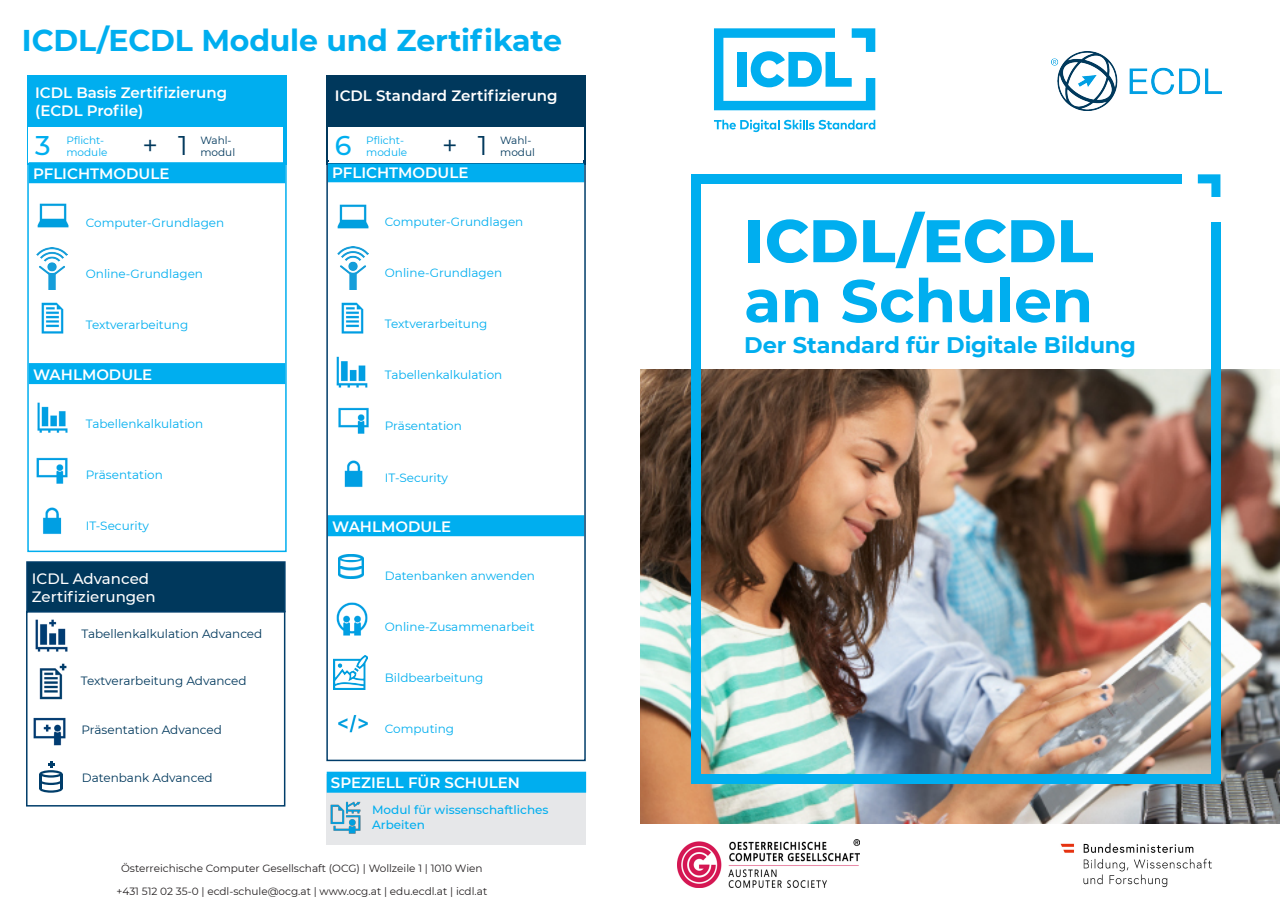
<style>
.page{position:relative;width:1280px;height:910px;background:#fff}
.page>*{position:absolute;margin:0;border:0;box-sizing:border-box;transform-origin:0 0}
.t1{font:800 60px "Montserrat";color:#00aeef}
.t2{font:700 60px "Montserrat";letter-spacing:-.005em;color:#00aeef}
.H2_letzte_Seite__wei{font:700 30px "Montserrat";letter-spacing:-.01em;color:#00aeef}
.große_Zahl_Standard{font:27px "Montserrat";color:#00385c}
.große_Zahl_Base{font:500 27px "Montserrat";color:#00aeef}
.t3{font:700 22.5px "Montserrat";letter-spacing:-.01em;color:#00aeef}
.Backcover_H3_grün_mi{font:600 15px "Montserrat";color:#fff}
.Kasten_Überschrift_w{font:600 15px/18px "Montserrat";color:#fff}
.H2_letzte_Seite__wei-2{font:500 15px "Montserrat";color:#fff}
.Modulübersicht_Modul{font:12px "Montserrat";color:#00aeef}
.t4{font:12px "Montserrat";color:#00385c}
.t5{font:500 12px/14.4px "Montserrat";color:#00aeef}
.Impressum{font:10.5px "Montserrat";color:#231f20}
.Pflichtmodul_Base{font:10.5px "Montserrat";color:#00aeef}
.Pflichtmodul_Standar{font:10.5px "Montserrat";color:#00385c}
</style>
<div class="page">
<div style="left:327px;top:774px;width:259px;height:70px;background:#e6e7e9"></div>
<div style="left:327px;top:772px;width:259px;height:21px;background:#00aeef"></div>
<div style="left:26px;top:611px;width:259px;height:195px;border:2px solid #003d6a"></div>
<div style="left:326px;top:76px;width:260px;height:89px;background:#00385c"></div>
<img style="left:640px;top:369px;width:640px;height:454px">
<svg style="left:1198px;top:174px;width:22px;height:23px"></svg>
<div style="left:691px;top:174px;width:491px;height:9px;background:#00aeef"></div>
<div style="left:1211px;top:222px;width:9px;height:561px;background:#00aeef"></div>
<div style="left:691px;top:174px;width:9px;height:609px;background:#00aeef"></div>
<div style="left:691px;top:774px;width:529px;height:9px;background:#00aeef"></div>
<img style="left:678px;top:839px;width:181px;height:48px">
<img style="left:1060px;top:843px;width:152px;height:45px">
<div style="left:27px;top:76px;width:260px;height:89px;background:#00aeef"></div>
<div style="left:28px;top:127px;width:255px;height:35px;background:#fff"></div>
<div style="left:328px;top:127px;width:255px;height:35px;background:#fff"></div>
<div style="left:29px;top:162px;width:256px;height:21px;background:#00aeef"></div>
<div style="left:29px;top:363px;width:256px;height:21px;background:#00aeef"></div>
<div style="left:27px;top:163px;width:260px;height:389px;border:2px solid #00aeef"></div>
<div style="left:328px;top:161px;width:256px;height:21px;background:#00aeef"></div>
<div style="left:328px;top:515px;width:256px;height:21px;background:#00aeef"></div>
<div style="left:326px;top:162px;width:260px;height:599px;border:2px solid #003d6a"></div>
<img style="left:37px;top:203px;width:32px;height:25px">
<img style="left:337px;top:204px;width:32px;height:25px">
<img style="left:37px;top:247px;width:30px;height:43px">
<img style="left:337px;top:247px;width:31px;height:42px">
<img style="left:41px;top:302px;width:23px;height:32px">
<img style="left:341px;top:302px;width:23px;height:32px">
<img style="left:37px;top:402px;width:31px;height:31px">
<img style="left:336px;top:356px;width:32px;height:32px">
<img style="left:334px;top:655px;width:34px;height:34px">
<img style="left:338px;top:715px;width:30px;height:18px">
<img style="left:336px;top:602px;width:32px;height:34px">
<img style="left:43px;top:507px;width:19px;height:27px">
<img style="left:344px;top:460px;width:19px;height:27px">
<img style="left:36px;top:457px;width:32px;height:27px">
<img style="left:338px;top:407px;width:31px;height:27px">
<img style="left:338px;top:554px;width:26px;height:25px">
<svg style="left:714px;top:28px;width:161px;height:82px"></svg>
<svg style="left:714px;top:120px;width:161px;height:12px"></svg>
<img style="left:1051px;top:51px;width:170px;height:60px">
<img style="left:35px;top:619px;width:33px;height:33px">
<img style="left:39px;top:663px;width:28px;height:37px">
<img style="left:33px;top:717px;width:33px;height:29px">
<svg style="left:39px;top:762px;width:24px;height:31px"></svg>
<div style="left:26px;top:561px;width:260px;height:51px;background:#00385c;border:2px solid #003d6a"></div>
<hr style="left:328px;top:160px;width:255px;height:3px;background:#fff">
<img style="left:330px;top:801px;width:31px;height:33px">
<p class="H2_letzte_Seite__wei" style="left:22px;top:18px;width:541px">ICDL/ECDL Module und Zertifikate</p>
<p class="Kasten_Überschrift_w" style="left:35px;top:83px;width:193px">ICDL Basis Zertifizierung (ECDL Profile)</p>
<p class="große_Zahl_Base" style="left:35px;top:127px;width:17px">3</p>
<p class="große_Zahl_Standard" style="left:142px;top:127px;width:17px">+</p>
<p class="große_Zahl_Standard" style="left:178px;top:127px;width:11px">1</p>
<p class="Pflichtmodul_Base" style="left:66px;top:133px;width:39px">Pflicht-</p>
<p class="Pflichtmodul_Base" style="left:66px;top:145px;width:43px">module</p>
<p class="Pflichtmodul_Standar" style="left:200px;top:133px;width:33px">Wahl-</p>
<p class="Pflichtmodul_Standar" style="left:200px;top:145px;width:36px">modul</p>
<p class="Backcover_H3_grün_mi" style="left:33px;top:163px;width:138px">PFLICHTMODULE</p>
<p class="Modulübersicht_Modul" style="left:86px;top:215px;width:140px">Computer-Grundlagen</p>
<p class="Modulübersicht_Modul" style="left:86px;top:266px;width:119px">Online-Grundlagen</p>
<p class="Modulübersicht_Modul" style="left:86px;top:317px;width:104px">Textverarbeitung</p>
<p class="Backcover_H3_grün_mi" style="left:33px;top:364px;width:121px">WAHLMODULE</p>
<p class="Modulübersicht_Modul" style="left:86px;top:416px;width:119px">Tabellenkalkulation</p>
<p class="Modulübersicht_Modul" style="left:86px;top:467px;width:79px">Präsentation</p>
<p class="Modulübersicht_Modul" style="left:86px;top:518px;width:65px">IT-Security</p>
<p class="H2_letzte_Seite__wei-2" style="left:32px;top:568px;width:119px">ICDL Advanced</p>
<p class="H2_letzte_Seite__wei-2" style="left:32px;top:586px;width:125px">Zertifizierungen</p>
<p class="t4" style="left:81px;top:626px;width:182px">Tabellenkalkulation Advanced</p>
<p class="t4" style="left:81px;top:672px;width:167px">Textverarbeitung Advanced</p>
<p class="t4" style="left:81px;top:721px;width:142px">Präsentation Advanced</p>
<p class="t4" style="left:82px;top:770px;width:132px">Datenbank Advanced</p>
<p class="Kasten_Überschrift_w" style="left:335px;top:86px;width:224px">ICDL Standard Zertifizierung</p>
<p class="große_Zahl_Base" style="left:335px;top:127px;width:18px">6</p>
<p class="große_Zahl_Standard" style="left:442px;top:127px;width:17px">+</p>
<p class="große_Zahl_Standard" style="left:478px;top:127px;width:11px">1</p>
<p class="Pflichtmodul_Base" style="left:366px;top:133px;width:39px">Pflicht-</p>
<p class="Pflichtmodul_Base" style="left:366px;top:145px;width:43px">module</p>
<p class="Pflichtmodul_Standar" style="left:500px;top:133px;width:33px">Wahl-</p>
<p class="Pflichtmodul_Standar" style="left:500px;top:145px;width:36px">modul</p>
<p class="Backcover_H3_grün_mi" style="left:332px;top:162px;width:138px">PFLICHTMODULE</p>
<p class="Modulübersicht_Modul" style="left:385px;top:214px;width:140px">Computer-Grundlagen</p>
<p class="Modulübersicht_Modul" style="left:385px;top:265px;width:119px">Online-Grundlagen</p>
<p class="Modulübersicht_Modul" style="left:385px;top:316px;width:104px">Textverarbeitung</p>
<p class="Modulübersicht_Modul" style="left:385px;top:367px;width:119px">Tabellenkalkulation</p>
<p class="Modulübersicht_Modul" style="left:385px;top:418px;width:79px">Präsentation</p>
<p class="Modulübersicht_Modul" style="left:385px;top:469px;width:65px">IT-Security</p>
<p class="Backcover_H3_grün_mi" style="left:332px;top:516px;width:121px">WAHLMODULE</p>
<p class="Modulübersicht_Modul" style="left:385px;top:568px;width:152px">Datenbanken anwenden</p>
<p class="Modulübersicht_Modul" style="left:385px;top:619px;width:151px">Online-Zusammenarbeit</p>
<p class="Modulübersicht_Modul" style="left:385px;top:670px;width:100px">Bildbearbeitung</p>
<p class="Modulübersicht_Modul" style="left:385px;top:721px;width:71px">Computing</p>
<p class="Backcover_H3_grün_mi" style="left:331px;top:772px;width:191px">SPEZIELL FÜR SCHULEN</p>
<p class="t5" style="left:372px;top:802px;width:178px">Modul für wissenschaftliches<br>Arbeiten</p>
<p class="Impressum" style="left:121px;top:861px;width:363px">Österreichische Computer Gesellschaft (OCG) | Wollzeile 1 | 1010 Wien</p>
<p class="Impressum" style="left:116px;top:884px;width:372px">+431 512 02 35-0 | ecdl-schule@ocg.at | www.ocg.at | edu.ecdl.at | icdl.at</p>
<h1 class="t1" style="left:744px;top:197px;width:351px">ICDL/ECDL</h1>
<h1 class="t2" style="left:744px;top:258px;width:350px">an Schulen</h1>
<p class="t3" style="left:744px;top:329px;width:393px">Der Standard für Digitale Bildung</p>
</div>
